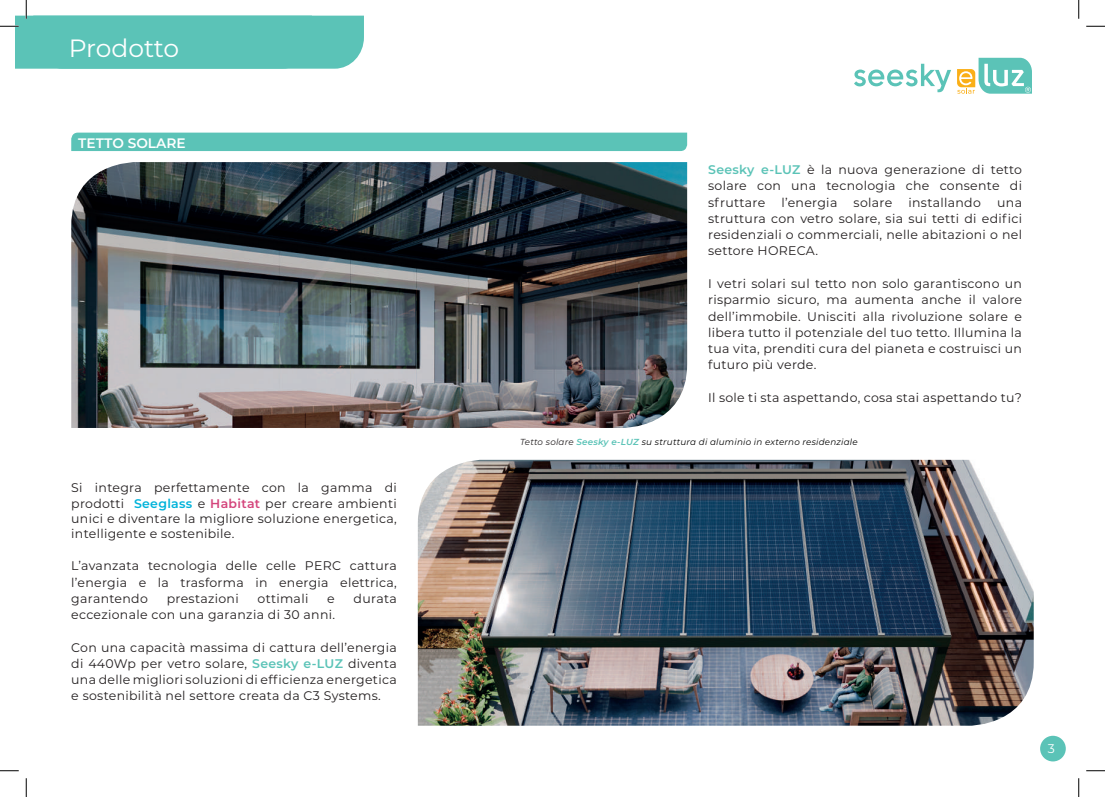
<style>
.page{position:relative;width:1105px;height:797px;background:#fff}
.page>*{position:absolute;margin:0;border:0;box-sizing:border-box;transform-origin:0 0}
.t1{font:25px "Montserrat";letter-spacing:-.015em;color:#fff}
.t2{font:600 13.75px "Montserrat";color:#fff}
.t3{font:12.5px/16.2px "Montserrat";letter-spacing:.025em;color:#231f20;text-align:justify}
.t4{font:11.25px "Montserrat";color:#fff}
.t5{font:italic 8.75px "Montserrat";letter-spacing:.025em;color:#000}
.s1{font-weight:600;color:#00b3da}
.s2{font-weight:600;color:#d4457c}
.s3{font-weight:600;color:#5bc3b7}
.s4{color:#231f20}
</style>
<div class="page">
<img style="left:71px;top:162px;width:616px;height:266px">
<img style="left:418px;top:460px;width:616px;height:265px">
<svg style="left:854px;top:64px;width:97px;height:28px"></svg>
<svg style="left:957px;top:58px;width:75px;height:36px"></svg>
<div style="left:1040px;top:735px;width:26px;height:26px;background:#5bc3b7;border-radius:50%"></div>
<div style="left:71px;top:133px;width:616px;height:18px;background:#5bc3b7"></div>
<svg style="left:1086px;top:25px;width:19px;height:2px"></svg>
<svg style="left:0;top:770px;width:19px;height:1px"></svg>
<svg style="left:1086px;top:770px;width:19px;height:1px"></svg>
<svg style="left:0;top:0;width:364px;height:69px"></svg>
<svg style="left:25px;top:778px;width:2px;height:19px"></svg>
<svg style="left:1078px;top:0;width:1px;height:19px"></svg>
<svg style="left:1078px;top:778px;width:1px;height:19px"></svg>
<h1 class="t1" style="left:69px;top:31px;width:112px">Prodotto</h1>
<p class="t2" style="left:78px;top:133px;width:109px">TETTO SOLARE</p>
<p class="t3" style="left:71px;top:478px;width:327px">Si integra perfettamente con la gamma di prodotti <span class="s1">Seeglass</span> e <span class="s2">Habitat</span> per creare ambienti</p>
<p class="t3" style="left:71px;top:510px;width:327px;line-height:15px">unici e diventare la migliore soluzione energetica, intelligente e sostenibile.</p>
<p class="t3" style="left:71px;top:557px;width:327px">L’avanzata tecnologia delle celle PERC cattura l’energia e la trasforma in energia elettrica, garantendo</p>
<p class="t3" style="left:167px;top:590px;width:73px">prestazioni</p>
<p class="t3" style="left:258px;top:590px;width:52px">ottimali</p>
<p class="t3" style="left:327px;top:590px;width:9px">e</p>
<p class="t3" style="left:354px;top:590px;width:45px">durata</p>
<p class="t3" style="left:71px;top:606px;width:265px">eccezionale con una garanzia di 30 anni.</p>
<p class="t3" style="left:71px;top:638px;width:327px">Con una capacità massima di cattura dell’energia di 440Wp per vetro solare, <span class="s3">Seesky e-LUZ</span> diventa una delle migliori soluzioni di efficienza energetica e sostenibilità nel settore creata da C3 Systems.</p>
<p class="t3" style="left:708px;top:161px;width:315px"><span class="s3">Seesky e-LUZ</span> è la nuova generazione di tetto solare con una tecnologia che consente di sfruttare</p>
<p class="t3" style="left:781px;top:194px;width:57px">l’energia</p>
<p class="t3" style="left:854px;top:194px;width:40px">solare</p>
<p class="t3" style="left:908px;top:194px;width:74px">installando</p>
<p class="t3" style="left:708px;top:194px;width:315px;text-indent:289px">una struttura con vetro solare, sia sui tetti di edifici residenziali o commerciali, nelle abitazioni o nel settore HORECA.</p>
<p class="t3" style="left:708px;top:275px;width:315px">I vetri solari sul tetto non solo garantiscono un risparmio sicuro, ma aumenta anche il valore dell’immobile. Unisciti alla rivoluzione solare e libera tutto il potenziale del tuo tetto. Illumina la tua vita, prenditi cura del pianeta e costruisci un futuro più verde.</p>
<p class="t3" style="left:708px;top:389px;width:315px">Il sole ti sta aspettando, cosa stai aspettando tu?</p>
<p class="t5" style="left:520px;top:435px;width:339px"><span class="s4">Tetto solare</span> <span class="s3">Seesky e-LUZ</span> su struttura di aluminio in externo residenziale</p>
<p class="t4" style="left:1048px;top:741px;width:8px">3</p>
</div>
